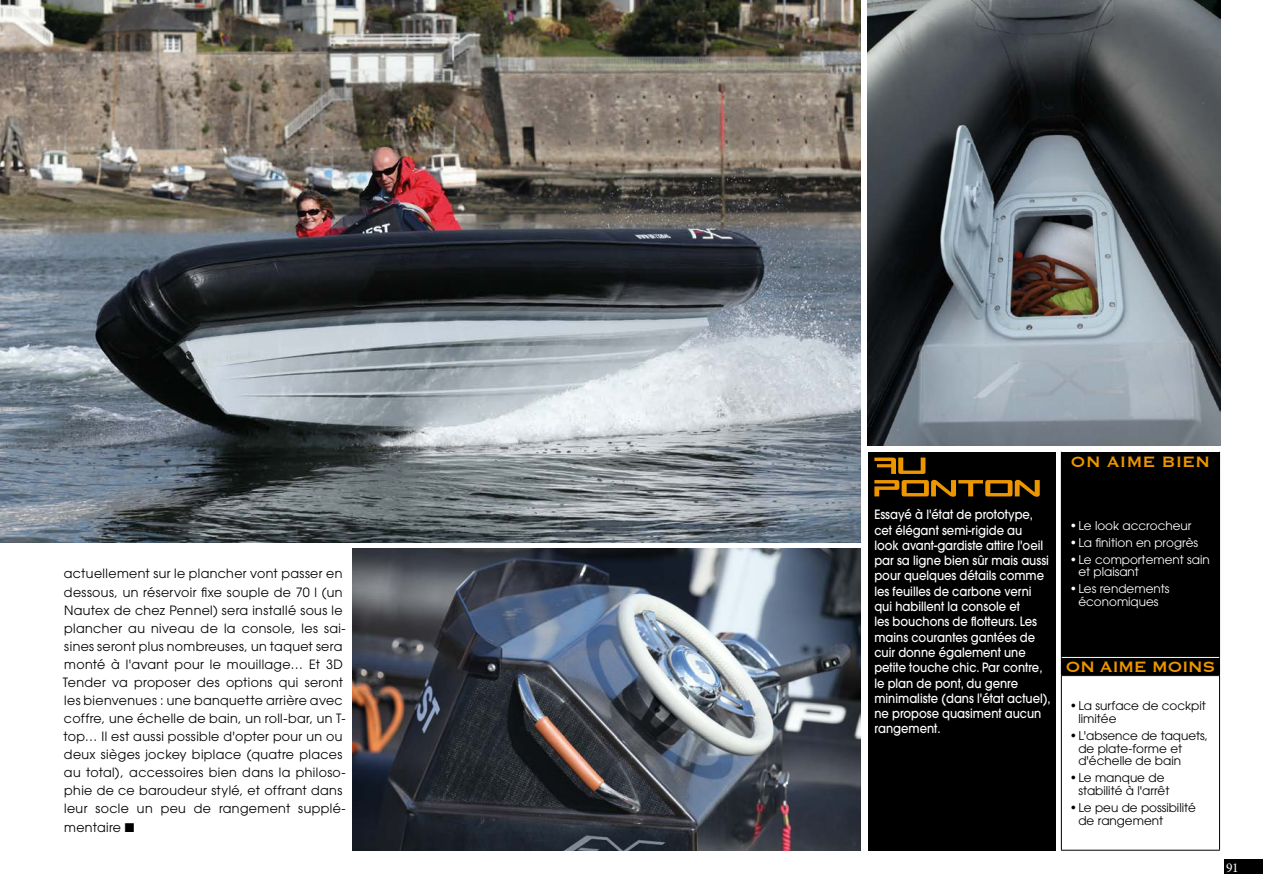
<style>
.page{position:relative;width:1263px;height:893px;background:#fff}
.page>*{position:absolute;margin:0;border:0;box-sizing:border-box;transform-origin:0 0}
.t1{font:19.5px "Copperplate";letter-spacing:-.03em;color:#ed9600}
.t2{font:19.5px "Copperplate";color:#ed9600}
.t3{font:13.5px "Minion Pro";color:#fff}
.t4{font:12.75px/18.1px "Avant Garde";letter-spacing:.03em;color:#000}
.t5{font:500 12.75px/15.3px "Avant Garde";color:#fff;scale:.9 1}
.t6{font:12px/12.8px "Avant Garde";color:#000}
.t7{font:12px/12.8px "Avant Garde";color:#fff}
</style>
<div class="page">
<img style="left:868px;top:0;width:352px;height:446px">
<img style="left:0;top:0;width:861px;height:542px">
<img style="left:353px;top:549px;width:507px;height:301px">
<div style="left:868px;top:452px;width:187px;height:399px;background:#000"></div>
<div style="left:1061px;top:452px;width:158px;height:17px;background:#000"></div>
<div style="left:1061px;top:469px;width:158px;height:188px;background:#000"></div>
<div style="left:1061px;top:657px;width:158px;height:19px;background:#000"></div>
<hr style="left:1219px;top:469px;width:1px;height:188px;background:#000">
<hr style="left:1061px;top:676px;width:1px;height:174px;background:#000">
<hr style="left:1219px;top:676px;width:1px;height:174px;background:#000">
<hr style="left:1061px;top:850px;width:159px;height:1px;background:#000">
<svg style="left:1219px;top:452px;width:1px;height:17px"></svg>
<svg style="left:1219px;top:657px;width:1px;height:18px"></svg>
<hr style="left:1061px;top:675px;width:159px;height:1px;background:#000">
<hr style="left:1062px;top:657px;width:157px;height:1px;background:#fff">
<svg style="left:874px;top:480px;width:166px;height:17px"></svg>
<svg style="left:874px;top:458px;width:51px;height:16px"></svg>
<div style="left:1225px;top:860px;width:38px;height:14px;background:#000"></div>
<p class="t4" style="left:63px;top:565px;width:284px">actuellement sur le plancher vont passer en dessous, un réservoir fixe souple de 70 l (un Nautex de chez Pennel) sera installé sous le plancher au niveau de la console, les sai&shy;sines seront plus nombreuses, un taquet sera monté à l'avant pour le mouillage… Et 3D Tender va proposer des options qui seront les bienvenues : une banquette arrière avec coffre, une échelle de bain, un roll-bar, un T&shy;top… Il est aussi possible d'opter pour un ou deux sièges jockey biplace (quatre places au total), accessoires bien dans la philoso&shy;phie de ce baroudeur stylé, et offrant dans leur socle un peu de rangement supplé&shy;mentaire ■</p>
<p class="t5" style="left:874px;top:507px;width:197px">Essayé à l'état de prototype, cet élégant semi-rigide au<br>look avant-gardiste attire l'oeil par sa ligne bien sûr mais aussi pour quelques détails comme les feuilles de carbone verni qui habillent la console et<br>les bouchons de flotteurs. Les mains courantes gantées de cuir donne également une petite touche chic. Par contre, le plan de pont, du genre minimaliste (dans l'état actuel), ne propose quasiment aucun rangement.</p>
<h1 class="t2" style="left:1070px;top:449px;width:141px">ON AIME BIEN</h1>
<p class="t7" style="left:1070px;top:519px;width:123px">• Le look accrocheur</p>
<p class="t7" style="left:1070px;top:536px;width:130px">• La finition en progrès</p>
<p class="t7" style="left:1078px;top:553px;width:133px;text-indent:-9px">• Le comportement sain et plaisant</p>
<p class="t7" style="left:1070px;top:583px;width:101px;text-align:center">• Les rendements économiques</p>
<h1 class="t1" style="left:1065px;top:655px;width:152px">ON AIME MOINS</h1>
<p class="t6" style="left:1078px;top:699px;width:129px;text-indent:-9px">• La surface de cockpit limitée</p>
<p class="t6" style="left:1078px;top:729px;width:131px;text-indent:-9px">• L'absence de taquets, de plate-forme et d'échelle de bain</p>
<p class="t6" style="left:1078px;top:772px;width:93px;text-indent:-9px">• Le manque de stabilité à l'arrêt</p>
<p class="t6" style="left:1078px;top:801px;width:119px;text-indent:-9px">• Le peu de possibilité de rangement</p>
<p class="t3" style="left:1226px;top:858px;width:14px">91</p>
</div>
